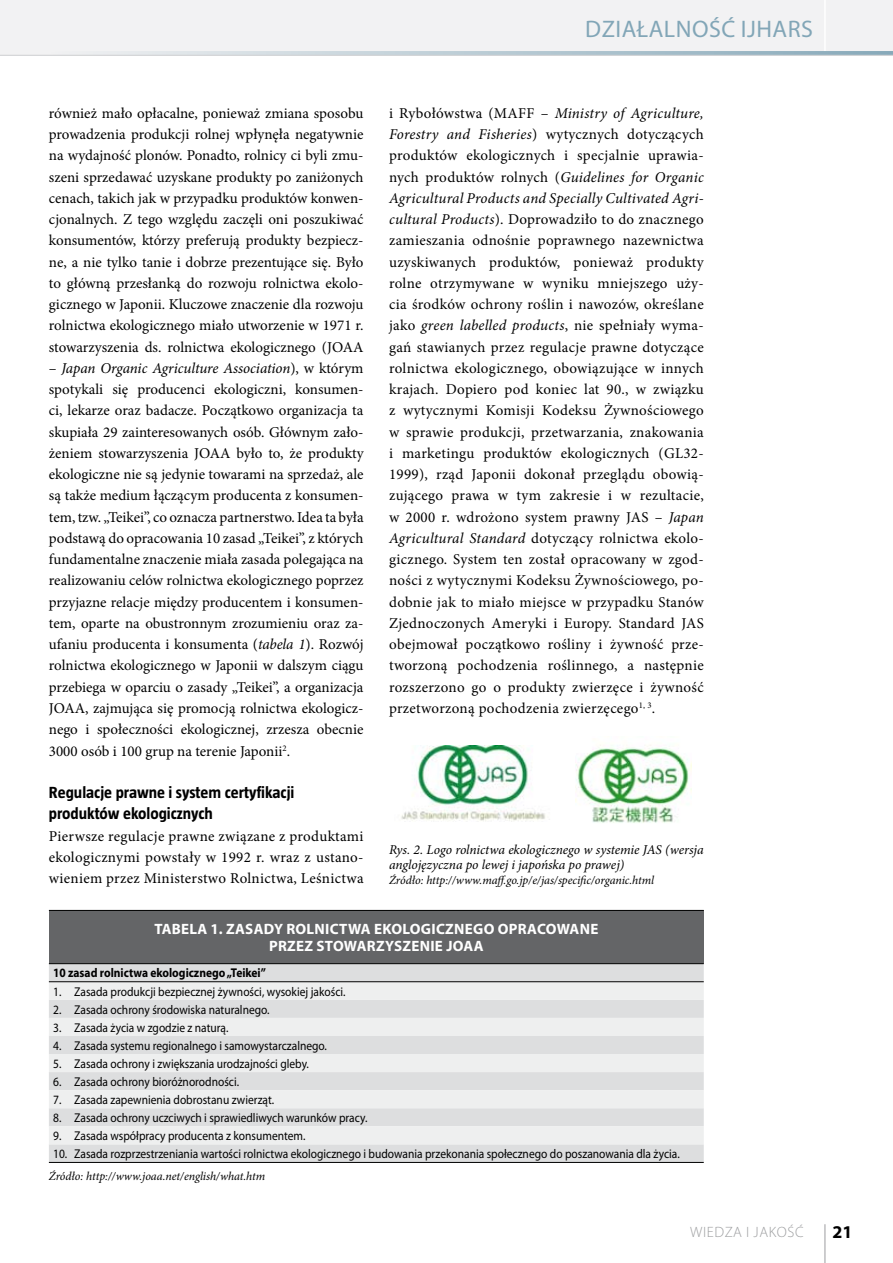
<style>
.page{position:relative;width:893px;height:1263px;background:#fff}
.page>*{position:absolute;margin:0;border:0;box-sizing:border-box;transform-origin:0 0}
.t1{font:24px "Myriad Pro";letter-spacing:.02em;color:#82a6b7}
.t2{font:700 18px "Myriad Pro";color:#000}
.t3{font:700 16.5px/21.3px "Taz CE";color:#000}
.t4{font:15px/21.3px "Minion Pro";letter-spacing:.01em;color:#000;text-align:justify}
.t5{font:700 15px/16.5px "Myriad Pro";letter-spacing:.02em;color:#fff}
.t6{font:300 15px "Myriad Pro";letter-spacing:.04em;color:#9c9d9f}
.t7{font:italic 13.5px/15px "Minion Pro";letter-spacing:-.005em;color:#000}
.t8{font:12.75px "Myriad Pro";color:#000;scale:.9 1}
.t9{font:700 12.75px "Myriad Pro";color:#000;scale:.9 1}
.t10{font:italic 12px "Minion Pro";letter-spacing:-.005em;color:#000}
.s1{font-style:italic}
</style>
<div class="page">
<hr style="left:825px;top:1224px;width:1px;height:39px;background:#9c9d9f">
<div style="left:0;top:0;width:893px;height:55px;background:#f2f2f3"></div>
<hr style="left:824px;top:0;width:2px;height:51px;background:#fff">
<svg style="left:62px;top:51px;width:831px;height:4px;background:#bcccd5"></svg>
<hr style="left:0;top:55px;width:893px;height:1px;background:#cfd0d2">
<div style="left:49px;top:910px;width:655px;height:54px;background:#646567"></div>
<svg style="left:49px;top:964px;width:655px;height:198px;background:#dbdcdd"></svg>
<svg style="left:49px;top:982px;width:655px;height:162px;background:#e6e7e7"></svg>
<hr style="left:49px;top:910px;width:655px;height:1px;background:#000">
<hr style="left:49px;top:963px;width:655px;height:1px;background:#000">
<hr style="left:49px;top:981px;width:655px;height:1px;background:#000">
<hr style="left:49px;top:1162px;width:655px;height:1px;background:#000">
<img style="left:401px;top:746px;width:145px;height:76px">
<img style="left:576px;top:745px;width:115px;height:78px">
<h1 class="t1" style="left:585px;top:14px;width:14px">dzia</h1>
<h1 class="t1" style="left:637px;top:14px;width:54px">łalnoś</h1>
<h1 class="t1" style="left:721px;top:14px;width:93px">Ć IJHARS</h1>
<p class="t4" style="left:389px;top:102px;width:316px">i Rybołówstwa (MAFF – <span class="s1">Ministry of Agriculture, Forestry and Fisheries</span>) wytycznych dotyczących produktów ekologicznych i specjalnie uprawia&shy;nych produktów rolnych (<span class="s1">Guidelines for Organic Agricultural Products and Specially Cultivated Agri&shy;cultural Products</span>). Doprowadziło to do znacznego zamieszania odnośnie poprawnego nazewnictwa uzyskiwanych produktów, ponieważ produkty rolne otrzymywane w wyniku mniejszego uży&shy;cia środków ochrony roślin i nawozów, określane jako <span class="s1">green labelled products</span>, nie spełniały wyma&shy;gań stawianych przez regulacje prawne dotyczące rolnictwa ekologicznego, obowiązujące w innych krajach. Dopiero pod koniec lat 90., w związku z wytycznymi Komisji Kodeksu Żywnościowego w sprawie produkcji, przetwarzania, znakowania i marketingu produktów ekologicznych (GL32- 1999), rząd Japonii dokonał przeglądu obowią&shy;zującego prawa w tym zakresie i w rezultacie, w 2000 r. wdrożono system prawny JAS – <span class="s1">Japan Agricultural Standard</span> dotyczący rolnictwa ekolo&shy;gicznego. System ten został opracowany w zgod&shy;ności z wytycznymi Kodeksu Żywnościowego, po&shy;dobnie jak to miało miejsce w przypadku Stanów Zjednoczonych Ameryki i Europy. Standard JAS obejmował początkowo rośliny i żywność prze&shy;tworzoną pochodzenia roślinnego, a następnie rozszerzono go o produkty zwierzęce i żywność przetworzoną pochodzenia zwierzęcego<sup>1,</sup> <sup>3</sup>.</p>
<p class="t4" style="left:49px;top:102px;width:316px">również mało opłacalne, ponieważ zmiana sposobu prowadzenia produkcji rolnej wpłynęła negatywnie na wydajność plonów. Ponadto, rolnicy ci byli zmu&shy;szeni sprzedawać uzyskane produkty po zaniżonych cenach, takich jak w przypadku produktów konwen&shy;cjonalnych. Z tego względu zaczęli oni poszukiwać konsumentów, którzy preferują produkty bezpiecz&shy;ne, a nie tylko tanie i dobrze prezentujące się. Było to główną przesłanką do rozwoju rolnictwa ekolo&shy;gicznego w Japonii. Kluczowe znaczenie dla rozwoju rolnictwa ekologicznego miało utworzenie w 1971 r. stowarzyszenia ds. rolnictwa ekologicznego (JOAA</p>
<p class="t4" style="left:49px;top:357px;width:316px">– <span class="s1">Japan Organic Agriculture Association</span>), w którym spotykali się producenci ekologiczni, konsumen&shy;ci, lekarze oraz badacze. Początkowo organizacja ta skupiała 29 zainteresowanych osób. Głównym zało&shy;żeniem stowarzyszenia JOAA było to, że produkty ekologiczne nie są jedynie towarami na sprzedaż, ale są także medium łączącym producenta z konsumen&shy;tem, tzw. „Teikei”, co oznacza partnerstwo. Idea ta była podstawą do opracowania 10 zasad „Teikei”, z których fundamentalne znaczenie miała zasada polegająca na realizowaniu celów rolnictwa ekologicznego poprzez przyjazne relacje między producentem i konsumen&shy;tem, oparte na obustronnym zrozumieniu oraz za&shy;ufaniu producenta i konsumenta (<span class="s1">tabela 1</span>). Rozwój rolnictwa ekologicznego w Japonii w dalszym ciągu przebiega w oparciu o zasady „Teikei”, a organizacja JOAA, zajmująca się promocją rolnictwa ekologicz&shy;nego i społeczności ekologicznej, zrzesza obecnie 3000 osób i 100 grup na terenie Japonii<sup>2</sup>.</p>
<p class="t3" style="left:49px;top:782px;width:247px">Regulacje prawne i system certyfikacji produktów ekologicznych</p>
<p class="t4" style="left:49px;top:825px;width:316px">Pierwsze regulacje prawne związane z produktami ekologicznymi powstały w 1992 r. wraz z ustano&shy;wieniem przez Ministerstwo Rolnictwa, Leśnictwa</p>
<p class="t7" style="left:389px;top:842px;width:316px">Rys. 2. Logo rolnictwa ekologicznego w systemie JAS (wersja anglojęzyczna po lewej i japońska po prawej)</p>
<p class="t10" style="left:389px;top:872px;width:266px">Źródło: http://www.maff.go.jp/e/jas/specific/organic.html</p>
<p class="t5" style="left:269px;top:921px;width:331px;text-indent:-115px">TABELA 1. ZASADY ROLNICTWA EKOLOGICZNEGO OPRACOWANE<br>PRZ EZ STOWARZYSZENIE JOAA</p>
<p class="t9" style="left:53px;top:965px;width:238px">10 ZASAD ROLNICTWA EKOLOGICZNEGO „TEIKEI”</p>
<p class="t8" style="left:53px;top:983px;width:326px">1. Zasada produkcji bezpiecznej żywności, wysokiej jakości.</p>
<p class="t8" style="left:53px;top:1001px;width:242px">2. Zasada ochrony środowiska naturalnego.</p>
<p class="t8" style="left:53px;top:1019px;width:196px">3. Zasada życia w zgodzie z naturą.</p>
<p class="t8" style="left:53px;top:1038px;width:306px">4. Zasada systemu regionalnego i samowystarczalnego.</p>
<p class="t8" style="left:53px;top:1056px;width:286px">5. Zasada ochrony i zwiększania urodzajności gleby.</p>
<p class="t8" style="left:53px;top:1074px;width:208px">6. Zasada ochrony bioróżnorodności.</p>
<p class="t8" style="left:53px;top:1092px;width:247px">7. Zasada zapewnienia dobrostanu zwierząt.</p>
<p class="t8" style="left:53px;top:1110px;width:351px">8. Zasada ochrony uczciwych i sprawiedliwych warunków pracy.</p>
<p class="t8" style="left:53px;top:1128px;width:282px">9. Zasada współpracy producenta z konsumentem.</p>
<p class="t8" style="left:53px;top:1146px;width:698px">10. Zasada rozprzestrzeniania wartości rolnictwa ekologicznego i budowania przekonania społecznego do poszanowania dla życia.</p>
<p class="t10" style="left:49px;top:1168px;width:218px">Źródło: http://www.joaa.net/english/what.htm</p>
<p class="t6" style="left:690px;top:1223px;width:115px">WIEDZA I JAKOŚĆ</p>
<p class="t2" style="left:833px;top:1220px;width:21px">21</p>
</div>
